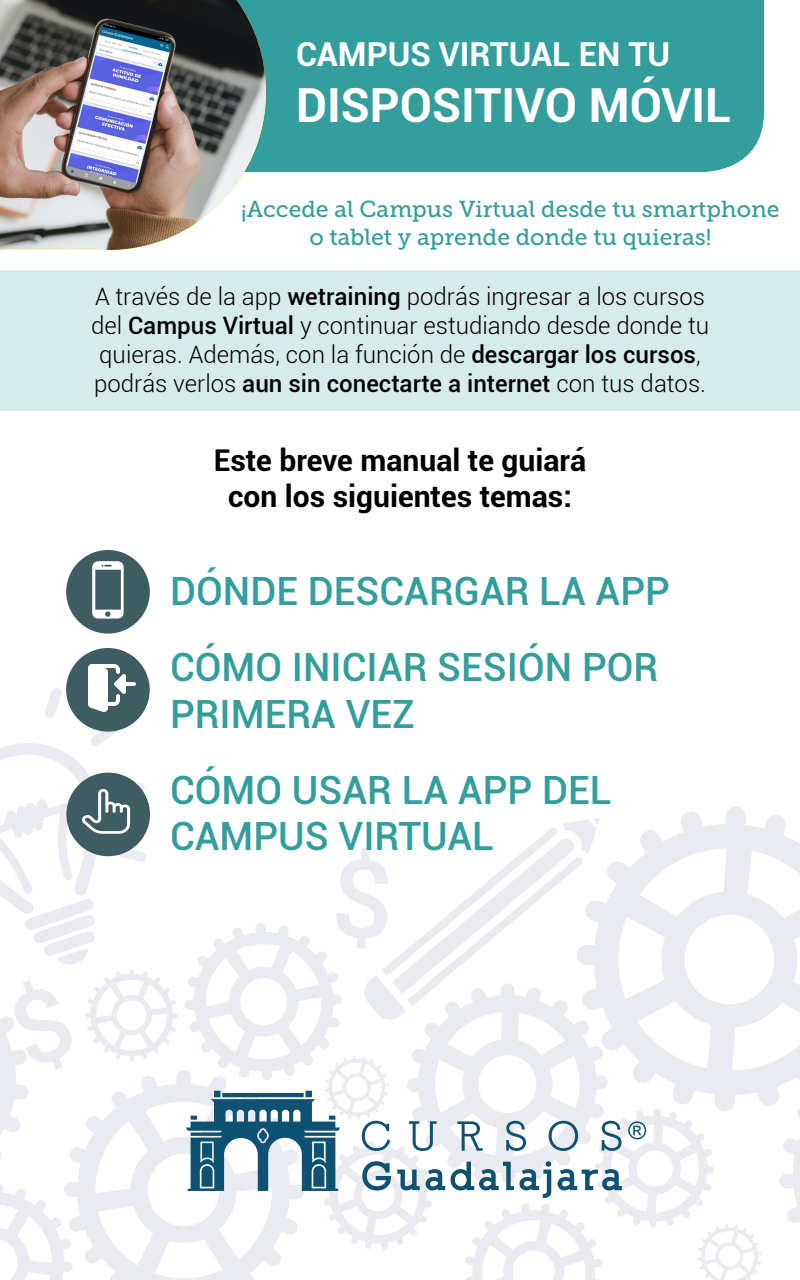
<style>
.page{position:relative;width:800px;height:1280px;background:#fff}
.page>*{position:absolute;margin:0;border:0;box-sizing:border-box;transform-origin:0 0}
.t1{font:700 47px "Roboto";color:#fff}
.t2{font:500 39px/75.8px "Roboto";color:#339e9c}
.t3{font:700 33px "Roboto";color:#fff}
.t4{font:700 30px/36px "Roboto";color:#000;text-align:center}
.t5{font:300 24px/28.8px "Roboto";color:#000;text-align:center}
.t6{font:23px/27.6px "Museo Slab 500";color:#339e9c;text-align:center}
.s1{font-weight:500}
</style>
<div class="page">
<svg style="left:682px;top:806px;width:118px;height:300px"></svg>
<svg style="left:779px;top:1056px;width:21px;height:167px"></svg>
<svg style="left:178px;top:1070px;width:7px;height:210px"></svg>
<div style="left:266px;top:0;width:498px;height:172px;background:#339e9c"></div>
<img style="left:0;top:0;width:266px;height:250px">
<div style="left:0;top:270px;width:800px;height:141px;background:#d6eceb"></div>
<div style="left:66px;top:550px;width:84px;height:84px;background:#405c63;border-radius:50%"></div>
<div style="left:66px;top:648px;width:84px;height:84px;background:#405c63;border-radius:50%"></div>
<svg style="left:92px;top:561px;width:32px;height:58px"></svg>
<svg style="left:0;top:664px;width:178px;height:616px"></svg>
<svg style="left:185px;top:817px;width:577px;height:463px"></svg>
<h3 class="t3" style="left:296px;top:31px;width:376px">CAMPUS VIRTUAL EN TU</h3>
<h1 class="t1" style="left:296px;top:72px;width:437px">DISPOSITIVO MÓVIL</h1>
<p class="t6" style="left:241px;top:196px;width:540px">¡Accede al Campus Virtual desde tu smartphone o tablet y aprende donde tu quieras!</p>
<p class="t5" style="left:91px;top:281px;width:620px">A través de la app <span class="s1">wetraining</span> podrás ingresar a los cursos del <span class="s1">Campus Virtual</span> y continuar estudiando desde donde tu quieras. Además, con la función de <span class="s1">descargar los cursos</span>, podrás verlos <span class="s1">aun sin conectarte a internet</span> con tus datos.</p>
<p class="t4" style="left:214px;top:441px;width:374px">Este breve manual te guiará con los siguientes temas:</p>
<h2 class="t2" style="left:170px;top:552px;width:502px">DÓNDE DESCARGAR LA APP<br>CÓMO INICIAR SESIÓN POR</h2>
<h2 class="t2" style="left:170px;top:675px;width:443px">PRIMERA VEZ<br>CÓMO USAR LA APP DEL</h2>
<h2 class="t2" style="left:170px;top:797px;width:325px">CAMPUS VIRTUAL</h2>
</div>
